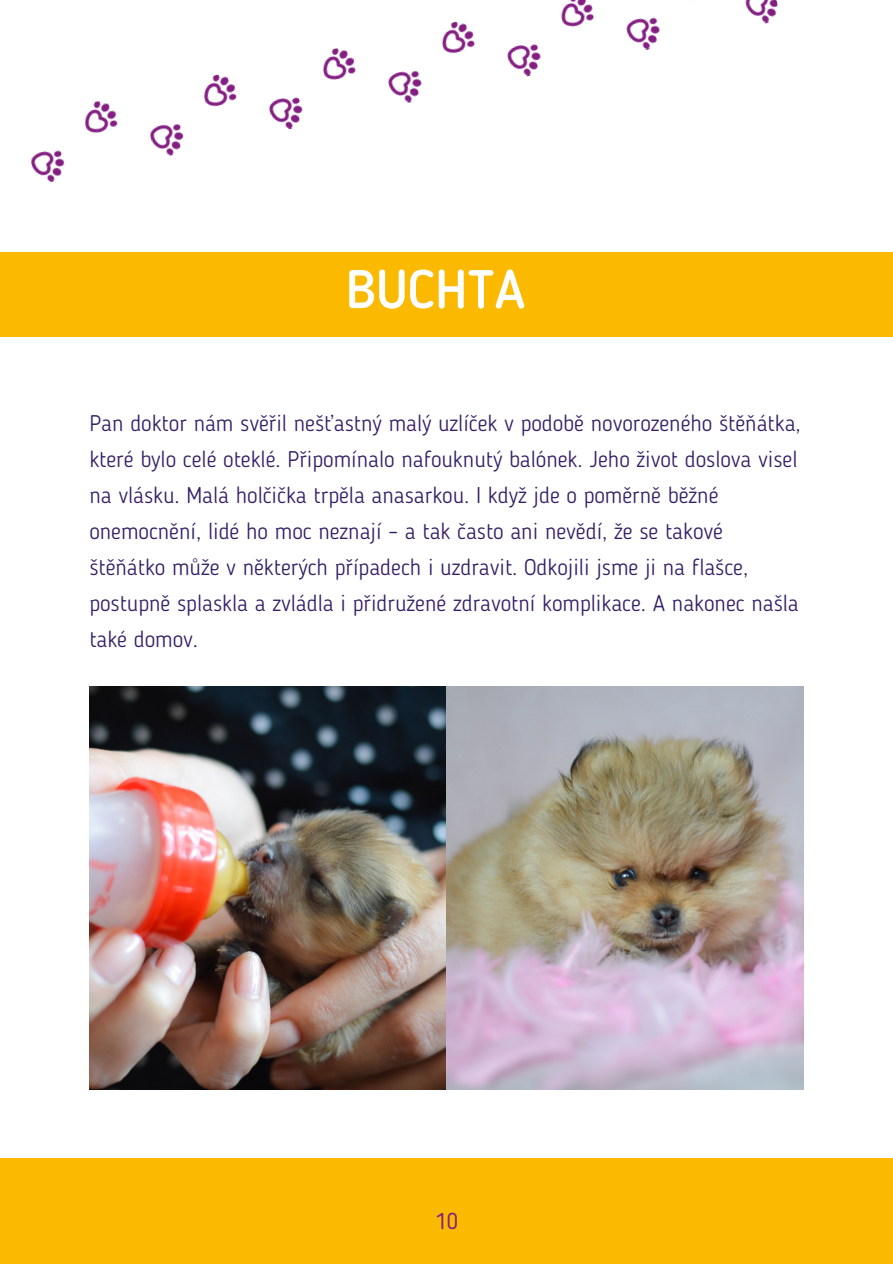
<style>
.page{position:relative;width:893px;height:1264px;background:#fff}
.page>*{position:absolute;margin:0;border:0;box-sizing:border-box;transform-origin:0 0}
.t1{font:500 54px "Blogger Sans";color:#fff}
.t2{font:300 22.5px/36px "Blogger Sans";color:#351e67}
.t3{font:22.5px "Blogger Sans";color:#831f82}
</style>
<div class="page">
<img style="left:31px;top:0;width:747px;height:183px">
<img style="left:89px;top:687px;width:714px;height:402px">
<div style="left:0;top:252px;width:892px;height:84px;background:#fbba00"></div>
<div style="left:0;top:1158px;width:892px;height:105px;background:#fbba00"></div>
<p class="t1" style="left:345px;top:267px;width:181px">BUCHTA</p>
<p class="t2" style="left:89px;top:407px;width:712px">Pan doktor nám svěřil nešťastný malý uzlíček v podobě novorozeného štěňátka, které bylo celé oteklé. Připomínalo nafouknutý balónek. Jeho život doslova visel na vlásku. Malá holčička trpěla anasarkou. I když jde o poměrně běžné onemocnění, lidé ho moc neznají – a tak často ani nevědí, že se takové štěňátko může v některých případech i uzdravit. Odkojili jsme ji na flašce, postupně splaskla a zvládla i přidružené zdravotní komplikace. A nakonec našla také domov.</p>
<p class="t3" style="left:435px;top:1211px;width:24px">10</p>
</div>
